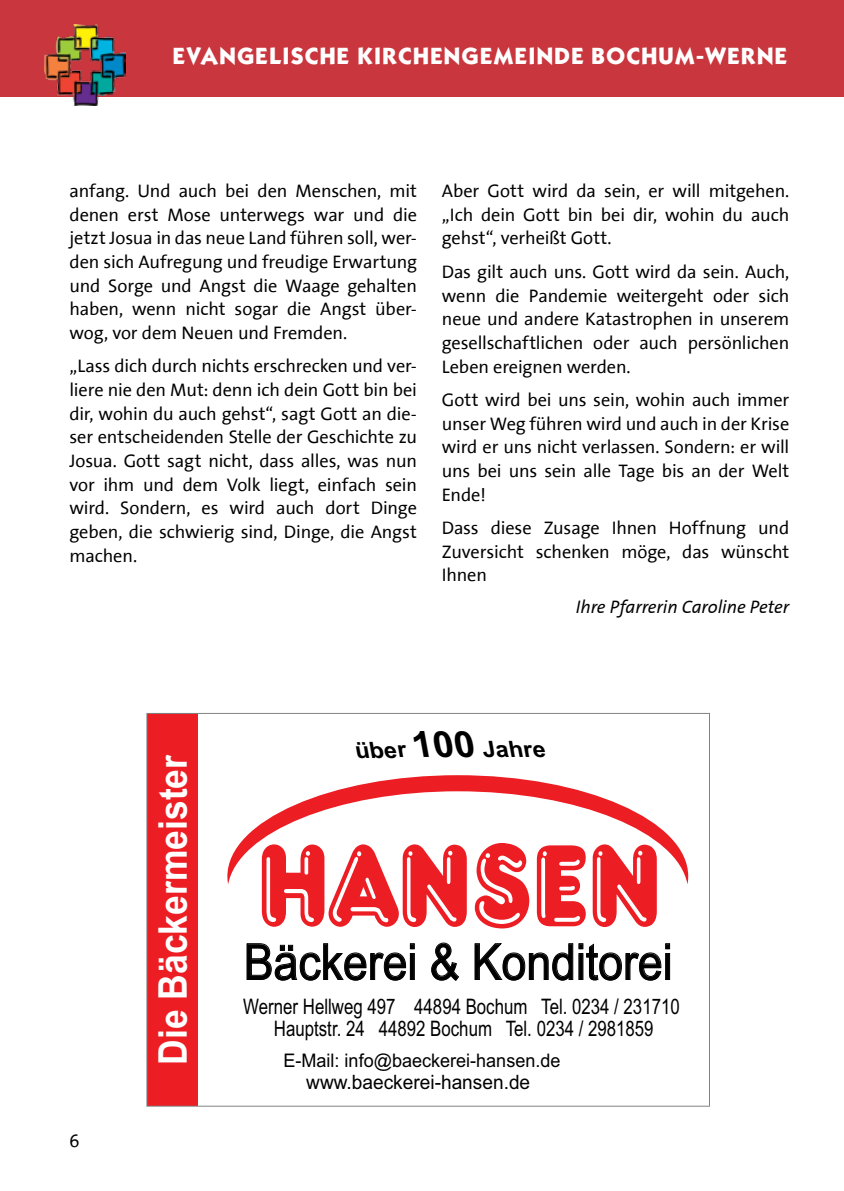
<style>
.page{position:relative;width:844px;height:1191px;background:#fff}
.page>*{position:absolute;margin:0;border:0;box-sizing:border-box;transform-origin:0 0}
.t1{font:50.05px "Arial";color:#000;scale:.89 1}
.t2{font:700 39.55px "Arial";color:#fff;scale:.9 1}
.t3{font:italic 700 22.57px "Arial";color:#000;scale:1.05 1}
.t4{font:21.35px "Arial";color:#000;scale:.79 1}
.t5{font:20.12px "Kabel Bd";letter-spacing:.035em;color:#fff}
.t6{font:19.78px "Arial";color:#000;scale:.96 1}
.t7{font:18.72px "Arial";color:#000;scale:.96 1}
.t8{font:18.38px/23.6px "The Sans Correspondence";letter-spacing:-.01em;color:#000;text-align:justify}
.t9{font:italic 18.38px "The Sans Correspondence";letter-spacing:-.01em;color:#000}
.s1{font-size:36.05px}
</style>
<div class="page">
<div style="left:0;top:0;width:843px;height:97px;background:#c9363d"></div>
<img style="left:44px;top:25px;width:82px;height:81px">
<div style="left:147px;top:713px;width:51px;height:393px;background:#ed1d24"></div>
<svg style="left:247px;top:943px;width:167px;height:37px"></svg>
<div style="left:410px;top:953px;width:4px;height:26px;border:1px solid #000"></div>
<svg style="left:431px;top:943px;width:27px;height:37px"></svg>
<svg style="left:475px;top:943px;width:97px;height:37px"></svg>
<svg style="left:578px;top:943px;width:91px;height:37px"></svg>
<div style="left:665px;top:953px;width:4px;height:26px;border:1px solid #000"></div>
<svg style="left:227px;top:775px;width:461px;height:109px"></svg>
<svg style="left:262px;top:844px;width:204px;height:83px"></svg>
<svg style="left:474px;top:843px;width:55px;height:85px"></svg>
<svg style="left:536px;top:845px;width:49px;height:81px"></svg>
<svg style="left:592px;top:844px;width:64px;height:83px"></svg>
<p class="t5" style="left:173px;top:41px;width:288px">EVANGELISCHE KIRCHENGE</p>
<p class="t5" style="left:493px;top:41px;width:35px">MEIN</p>
<p class="t5" style="left:554px;top:41px;width:234px">DE BOCHUM-WERNE</p>
<p class="t8" style="left:69px;top:180px;width:349px">anfang. Und auch bei den Menschen, mit denen erst Mose unterwegs war und die jetzt Josua in das neue Land führen soll, wer&shy;den sich Aufregung und freudige Erwartung und Sorge und Angst die Waage gehalten haben, wenn nicht sogar die Angst über&shy;wog, vor dem Neuen und Fremden.</p>
<p class="t8" style="left:69px;top:355px;width:349px">„Lass dich durch nichts erschrecken und ver&shy;liere nie den Mut: denn ich dein Gott bin bei dir, wohin du auch gehst“, sagt Gott an die&shy;ser entscheidenden Stelle der Geschichte zu Josua. Gott sagt nicht, dass alles, was nun vor ihm und dem Volk liegt, einfach sein wird. Sondern, es wird auch dort Dinge geben, die schwierig sind, Dinge, die Angst machen.</p>
<p class="t8" style="left:441px;top:180px;width:349px">Aber Gott wird da sein, er will mitgehen. „Ich dein Gott bin bei dir, wohin du auch gehst“, verheißt Gott.</p>
<p class="t8" style="left:441px;top:261px;width:349px">Das gilt auch uns. Gott wird da sein. Auch, wenn die Pandemie weitergeht oder sich neue und andere Katastrophen in unserem gesellschaftlichen oder auch persönlichen Leben ereignen werden.</p>
<p class="t8" style="left:441px;top:389px;width:349px">Gott wird bei uns sein, wohin auch immer unser Weg führen wird und auch in der Krise wird er uns nicht verlassen. Sondern: er will uns bei uns sein alle Tage bis an der Welt Ende!</p>
<p class="t8" style="left:441px;top:517px;width:349px">Dass diese Zusage Ihnen Hoffnung und Zuversicht schenken möge, das wünscht Ihnen</p>
<p class="t9" style="left:575px;top:598px;width:215px">Ihre Pfarrerin Caroline Peter</p>
<p class="t8" style="left:69px;top:1130px;width:12px">6</p>
<h2 class="t2" style="left:146px;top:1065px;width:346px;rotate:-90deg">Die Bäckermeister</h2>
<p class="t3" style="left:356px;top:734px;width:188px">über<span class="s1">100</span> Jahre</p>
<h1 class="t1" style="left:244px;top:929px;width:483px">Bäckerei &amp; Konditorei</h1>
<p class="t4" style="left:243px;top:993px;width:554px">Werner Hellweg 497 44894 Bochum Tel. 0234 / 231710</p>
<p class="t7" style="left:283px;top:1048px;width:290px">E-Mail: info@baeckerei-hansen.de</p>
<p class="t6" style="left:306px;top:1069px;width:235px">www.baeckerei-hansen.de</p>
<p class="t4" style="left:274px;top:1015px;width:482px">Hauptstr. 24 44892 Bochum Tel. 0234 / 2981859</p>
</div>
